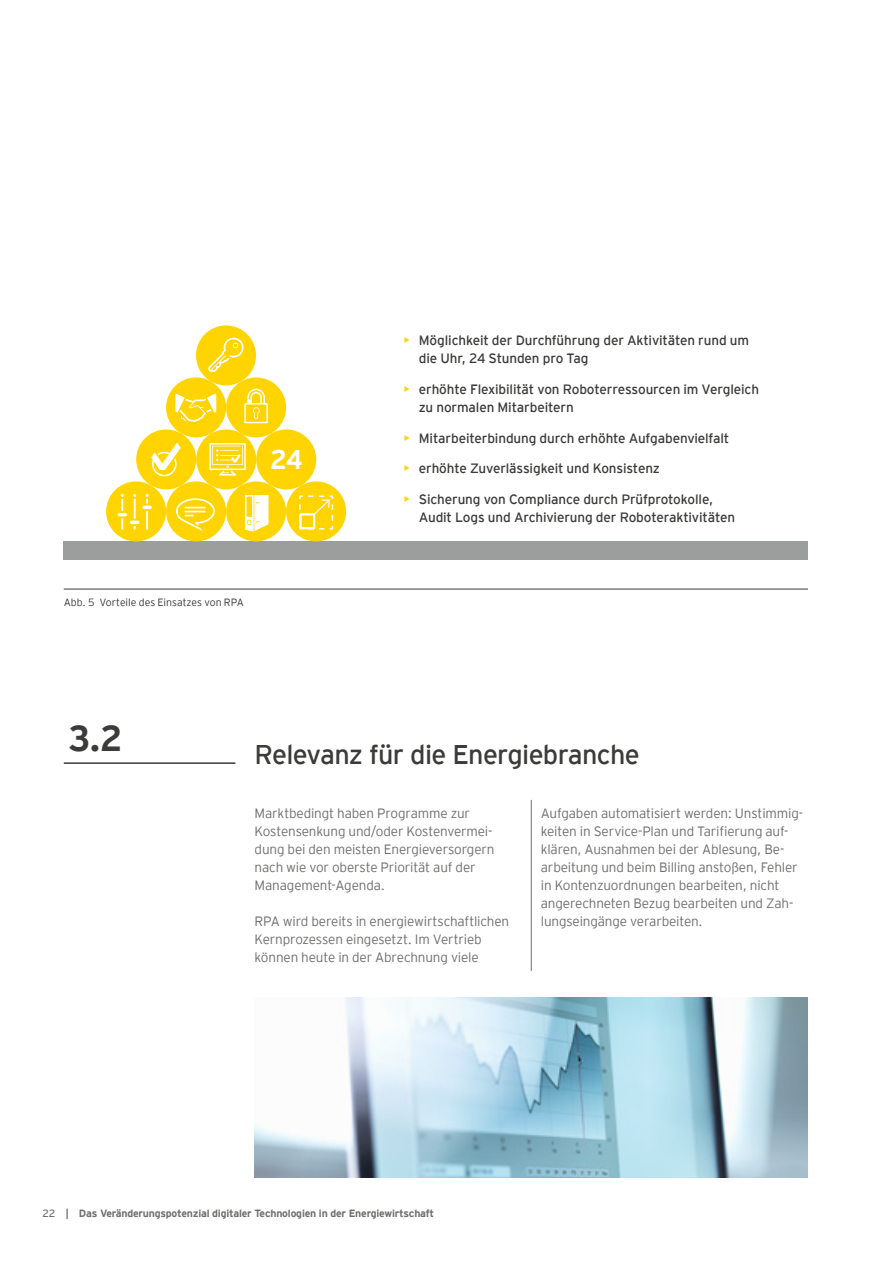
<style>
.page{position:relative;width:893px;height:1263px;background:#fff}
.page>*{position:absolute;margin:0;border:0;box-sizing:border-box;transform-origin:0 0}
.t1{font:700 36px "EY Interstate";color:#3b3b3a}
.t2{font:27px "EY Interstate";letter-spacing:-.025em;color:#3b3b3a}
.t3{font:700 27px "EY Interstate";color:#fff}
.t4{font:300 13.5px/18px "EY Interstate";letter-spacing:-.01em;color:#6f6f6e}
.t5{font:13.5px/18px "EY Interstate";letter-spacing:-.01em;color:#3b3b3a}
.t6{font:700 10.5px "EY Interstate";letter-spacing:-.02em;color:#6f6f6e}
.t7{font:300 10.5px "EY Interstate";letter-spacing:-.005em;color:#3b3b3a}
.s1{color:#ffd400}
.s2{font-weight:400}
</style>
<div class="page">
<img style="left:255px;top:998px;width:553px;height:180px">
<hr style="left:531px;top:800px;width:1px;height:171px;background:#6f6f6e">
<hr style="left:64px;top:762px;width:171px;height:2px;background:#3b3b3a">
<hr style="left:64px;top:589px;width:744px;height:1px;background:#3b3b3a">
<div style="left:64px;top:541px;width:744px;height:18px;background:#9c9d9d"></div>
<div style="left:286px;top:481px;width:60px;height:60px;background:#ffd400;border-radius:50%"></div>
<div style="left:226px;top:481px;width:60px;height:60px;background:#ffd400;border-radius:50%"></div>
<div style="left:256px;top:429px;width:60px;height:60px;background:#ffd400;border-radius:50%"></div>
<div style="left:166px;top:481px;width:60px;height:60px;background:#ffd400;border-radius:50%"></div>
<div style="left:196px;top:429px;width:60px;height:60px;background:#ffd400;border-radius:50%"></div>
<div style="left:226px;top:377px;width:60px;height:60px;background:#ffd400;border-radius:50%"></div>
<div style="left:106px;top:481px;width:60px;height:60px;background:#ffd400;border-radius:50%"></div>
<div style="left:136px;top:429px;width:60px;height:60px;background:#ffd400;border-radius:50%"></div>
<div style="left:166px;top:377px;width:60px;height:60px;background:#ffd400;border-radius:50%"></div>
<div style="left:196px;top:325px;width:60px;height:60px;background:#ffd400;border-radius:50%"></div>
<svg style="left:208px;top:333px;width:40px;height:39px"></svg>
<svg style="left:175px;top:393px;width:41px;height:29px"></svg>
<svg style="left:244px;top:389px;width:24px;height:34px"></svg>
<svg style="left:209px;top:443px;width:37px;height:33px"></svg>
<svg style="left:151px;top:443px;width:30px;height:33px"></svg>
<svg style="left:176px;top:498px;width:39px;height:33px"></svg>
<svg style="left:245px;top:495px;width:24px;height:37px"></svg>
<svg style="left:299px;top:495px;width:35px;height:35px"></svg>
<svg style="left:118px;top:494px;width:21px;height:35px"></svg>
<svg style="left:146px;top:494px;width:3px;height:10px"></svg>
<svg style="left:146px;top:511px;width:2px;height:18px"></svg>
<svg style="left:142px;top:505px;width:10px;height:4px"></svg>
<h2 class="t3" style="left:270px;top:440px;width:34px">24</h2>
<p class="t7" style="left:64px;top:595px;width:182px">Abb. 5 Vorteile des Einsatzes von RPA</p>
<p class="t5" style="left:419px;top:331px;width:332px;text-indent:-15px"><span class="s1">•</span> Möglichkeit der Durchführung der Aktivitäten rund um die Uhr, 24 Stunden pro Tag</p>
<p class="t5" style="left:419px;top:379px;width:342px;text-indent:-15px"><span class="s1">•</span> erhöhte Flexibilität von Roboterressourcen im Vergleich zu normalen Mitarbeitern</p>
<p class="t5" style="left:404px;top:428px;width:327px"><span class="s1">•</span> Mitarbeiterbindung durch erhöhte Aufgabenvielfalt</p>
<p class="t5" style="left:404px;top:459px;width:257px"><span class="s1">•</span> erhöhte Zuverlässigkeit und Konsistenz</p>
<p class="t5" style="left:419px;top:490px;width:318px;text-indent:-15px"><span class="s1">•</span> Sicherung von Compliance durch Prüfprotokolle,<br>Audit Logs und Archivierung der Roboteraktivitäten</p>
<h1 class="t1" style="left:68px;top:712px;width:56px">3.2</h1>
<h2 class="t2" style="left:255px;top:735px;width:387px">Relevanz für die Energiebranche</h2>
<p class="t4" style="left:255px;top:803px;width:241px">Marktbedingt haben Programme zur Kostensenkung und/oder Kostenvermei&shy;dung bei den meisten Energieversorgern nach wie vor oberste Priorität auf der Management-Agenda.</p>
<p class="t4" style="left:255px;top:911px;width:256px">RPA wird bereits in energiewirtschaftlichen<br>Kernprozessen eingesetzt. Im Vertrieb können heute in der Abrechnung viele</p>
<p class="t4" style="left:541px;top:803px;width:264px">Aufgaben automatisiert werden: Unstimmig&shy;keiten in Service-Plan und Tarifierung auf&shy;klären, Ausnahmen bei der Ablesung, Be&shy;arbeitung und beim Billing anstoßen, Fehler in Kontenzuordnungen bearbeiten, nicht angerechneten Bezug bearbeiten und Zah&shy;lungseingänge verarbeiten.</p>
<p class="t6" style="left:43px;top:1206px;width:393px"><span class="s2">22</span> | Das Veränderungspotenzial digitaler Technologien in der Energiewirtschaft</p>
</div>
